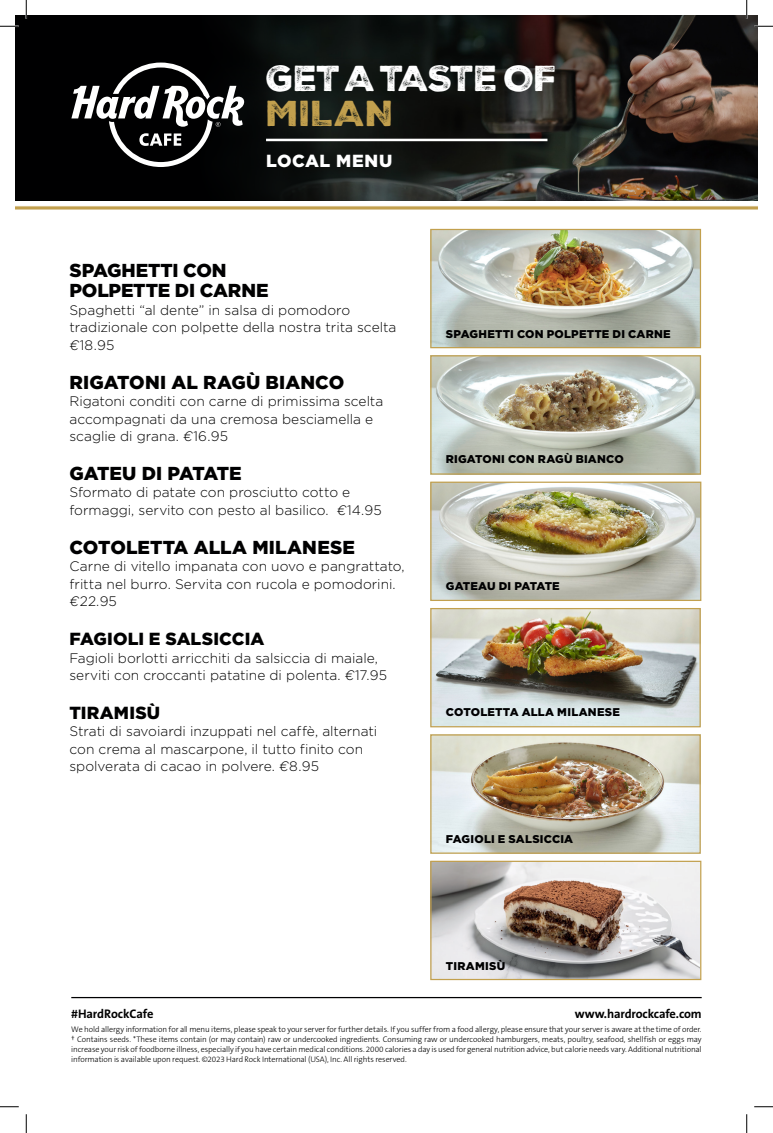
<style>
.page{position:relative;width:773px;height:1133px;background:#fff}
.page>*{position:absolute;margin:0;border:0;box-sizing:border-box;transform-origin:0 0}
.t1{font:35px "Nexa Rust Sans Black 2";letter-spacing:-.03em;color:#fff}
.t2{font:35px "Nexa Rust Sans Black 2";letter-spacing:-.01em;color:#c2a04e}
.DISH_NAME{font:900 18.75px "Gotham";letter-spacing:-.005em;color:#000001}
.DISH_NAME-2{font:900 18.75px "Gotham";letter-spacing:-.025em;color:#000001}
.DISH_NAME-3{font:900 17.5px "Gotham";letter-spacing:.005em;color:#000001}
.DISH_NAME-4{font:900 17.5px "Gotham";letter-spacing:.03em;color:#fff}
.DISH_DESCRIPTION{font:300 13.75px/17.5px "Gotham";color:#000001}
.DISH_NAME-5{font:300 13.75px/17.5px "Gotham";color:#000001}
.t3{font:700 12.5px "The Sans B7";letter-spacing:-.01em;color:#000001}
.DISH_NAME-6{font:900 11.25px "Gotham";letter-spacing:.015em;color:#000001}
.DISH_NAME-7{font:900 11.25px "Gotham";letter-spacing:-.01em;color:#000001}
.t4{font:300 8.12px/10px "The Sans B3";letter-spacing:-.015em;color:#000001;text-align:justify}
.s1{font-style:italic}
</style>
<div class="page">
<img style="left:519px;top:15px;width:239px;height:186px">
<svg style="left:15px;top:15px;width:504px;height:186px;background:#0d100f"></svg>
<hr style="left:71px;top:997px;width:630px;height:1px;background:#000001">
<svg style="left:71px;top:63px;width:173px;height:104px"></svg>
<hr style="left:266px;top:139px;width:281px;height:2px;background:#fff">
<hr style="left:15px;top:206px;width:743px;height:3px;background:#c2a04e">
<img style="left:432px;top:231px;width:267px;height:115px">
<div style="left:430px;top:229px;width:271px;height:119px;border:1px solid #c2a04e"></div>
<img style="left:432px;top:357px;width:267px;height:115px">
<div style="left:430px;top:355px;width:271px;height:119px;border:1px solid #c2a04e"></div>
<img style="left:432px;top:483px;width:267px;height:116px">
<div style="left:430px;top:481px;width:271px;height:120px;border:1px solid #c2a04e"></div>
<img style="left:432px;top:610px;width:266px;height:115px">
<div style="left:430px;top:608px;width:270px;height:119px;border:1px solid #c2a04e"></div>
<img style="left:432px;top:736px;width:266px;height:115px">
<div style="left:430px;top:734px;width:270px;height:119px;border:1px solid #c2a04e"></div>
<img style="left:432px;top:862px;width:267px;height:116px">
<div style="left:430px;top:860px;width:271px;height:120px;border:1px solid #c2a04e"></div>
<svg style="left:0;top:25px;width:19px;height:2px"></svg>
<svg style="left:754px;top:25px;width:18px;height:2px"></svg>
<svg style="left:0;top:1106px;width:19px;height:1px"></svg>
<svg style="left:754px;top:1106px;width:18px;height:1px"></svg>
<svg style="left:25px;top:0;width:2px;height:19px"></svg>
<svg style="left:25px;top:1114px;width:2px;height:18px"></svg>
<svg style="left:745px;top:0;width:2px;height:19px"></svg>
<svg style="left:746px;top:1114px;width:1px;height:18px"></svg>
<p class="t1" style="left:266px;top:54px;width:293px">GET A TASTE OF</p>
<p class="t2" style="left:266px;top:89px;width:129px">MILAN</p>
<p class="DISH_NAME-4" style="left:266px;top:149px;width:128px">LOCAL MENU</p>
<p class="DISH_NAME" style="left:69px;top:258px;width:159px">SPAGHETTI CON</p>
<p class="DISH_NAME" style="left:69px;top:278px;width:201px">POLPETTE DI CARNE</p>
<p class="DISH_DESCRIPTION" style="left:69px;top:301px;width:328px">Spaghetti “al dente” in salsa di pomodoro tradizionale con polpette della nostra trita scelta <span class="s1">€</span>18.95</p>
<p class="DISH_NAME" style="left:69px;top:369px;width:276px">RIGATONI AL RAGÙ BIANCO</p>
<p class="DISH_DESCRIPTION" style="left:69px;top:392px;width:315px">Rigatoni conditi con carne di primissima scelta accompagnati da una cremosa besciamella e scaglie di grana. <span class="s1">€</span>16.95</p>
<p class="DISH_NAME-2" style="left:69px;top:460px;width:173px">GATEU DI PATATE</p>
<p class="DISH_DESCRIPTION" style="left:69px;top:483px;width:314px">Sformato di patate con prosciutto cotto e formaggi, servito con pesto al basilico. <span class="s1">€</span>14.95</p>
<p class="DISH_NAME" style="left:69px;top:534px;width:287px">COTOLETTA ALLA MILANESE</p>
<p class="DISH_DESCRIPTION" style="left:69px;top:557px;width:336px">Carne di vitello impanata con uovo e pangrattato, fritta nel burro. Servita con rucola e pomodorini. <span class="s1">€</span>22.95</p>
<p class="DISH_NAME-3" style="left:69px;top:627px;width:196px">FAGIOLI E SALSICCIA</p>
<p class="DISH_DESCRIPTION" style="left:69px;top:648px;width:319px">Fagioli borlotti arricchiti da salsiccia di maiale, serviti con croccanti patatine di polenta. <span class="s1">€</span>17.95</p>
<p class="DISH_NAME-3" style="left:69px;top:700px;width:92px">TIRAMISÙ</p>
<p class="DISH_NAME-5" style="left:69px;top:722px;width:309px">Strati di savoiardi inzuppati nel caffè, alternati con crema al mascarpone, il tutto finito con spolverata di cacao in polvere. <span class="s1">€</span>8.95</p>
<p class="DISH_NAME-6" style="left:446px;top:326px;width:226px">SPAGHETTI CON POLPETTE DI CARNE</p>
<p class="DISH_NAME-6" style="left:446px;top:451px;width:179px">RIGATONI CON RAGÙ BIANCO</p>
<p class="DISH_NAME-7" style="left:446px;top:578px;width:115px">GATEAU DI PATATE</p>
<p class="DISH_NAME-6" style="left:446px;top:704px;width:175px">COTOLETTA ALLA MILANESE</p>
<p class="DISH_NAME-6" style="left:446px;top:831px;width:129px">FAGIOLI E SALSICCIA</p>
<p class="DISH_NAME-6" style="left:446px;top:958px;width:61px">TIRAMISÙ</p>
<p class="t3" style="left:71px;top:1006px;width:84px">#HardRockCafe</p>
<p class="t3" style="left:575px;top:1006px;width:128px">www.hardrockcafe.com</p>
<p class="t4" style="left:71px;top:1024px;width:632px">We hold allergy information for all menu items, please speak to your server for further details. If you suffer from a food allergy, please ensure that your server is aware at the time of order. † Contains seeds. *These items contain (or may contain) raw or undercooked ingredients. Consuming raw or undercooked hamburgers, meats, poultry, seafood, shellfish or eggs may increase your risk of foodborne illness, especially if you have certain medical conditions. 2000 calories a day is used for general nutrition advice, but calorie needs vary. Additional nutritional information is available upon request. ©2023 Hard Rock International (USA), Inc. All rights reserved.</p>
</div>
